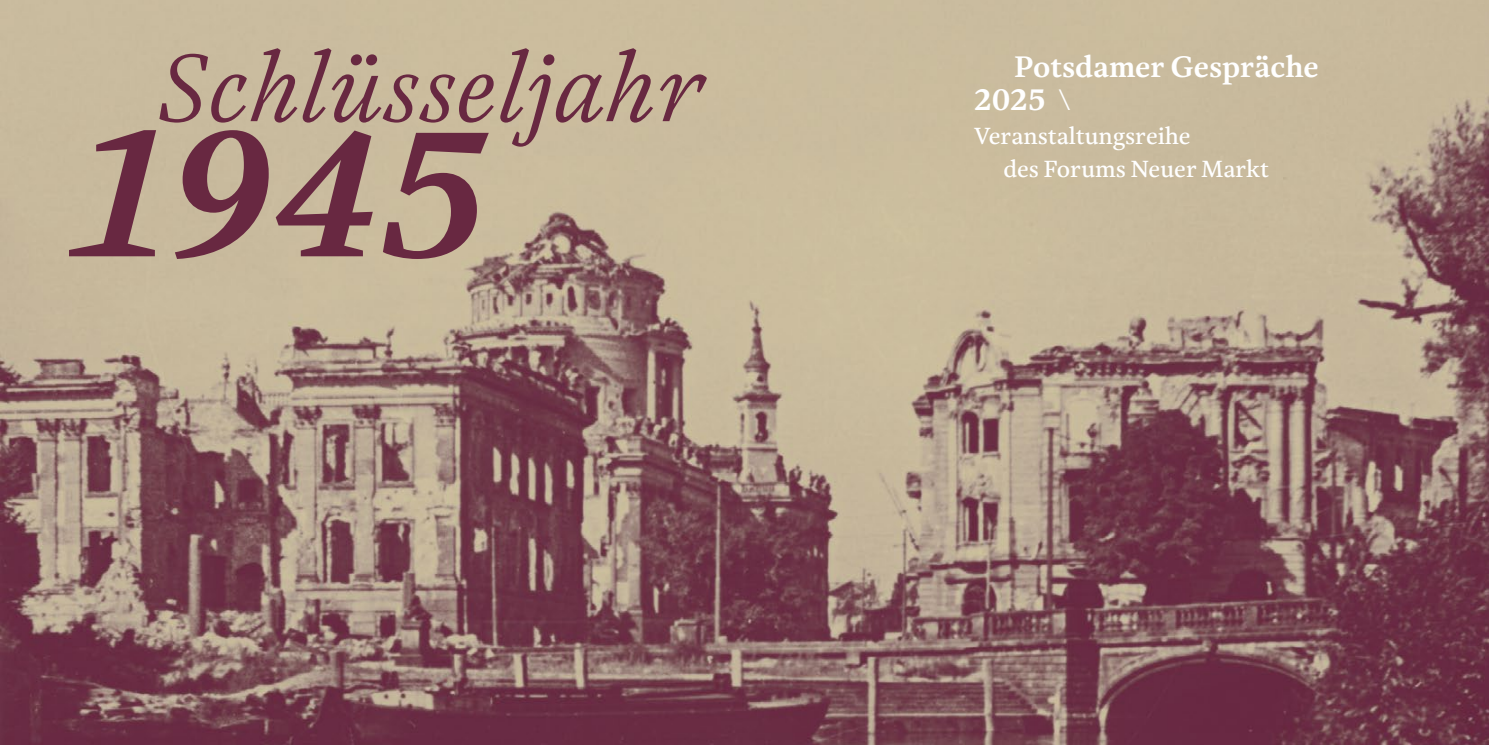
<style>
.page{position:relative;width:1489px;height:745px;background:#fff}
.page>*{position:absolute;margin:0;border:0;box-sizing:border-box;transform-origin:0 0}
.t1{font:italic 700 180px "Austera Text";color:#682841}
.t2{font:italic 300 96.25px "Austera Text";color:#682841}
.t3{font:700 30px/33.2px "Austera Text";color:#fff}
.t4{font:500 23.5px/33.2px "Austera Text";color:#fff}
</style>
<div class="page">
<img style="left:0;top:0;width:1488px;height:744px">
<h2 class="t2" style="left:158px;top:27px;width:548px">Schlüsseljahr</h2>
<h1 class="t1" style="left:66px;top:79px;width:423px">1945</h1>
<p class="t3" style="left:974px;top:50px;width:346px;text-indent:40px">Potsdamer Gespräche<br>2025 \</p>
<p class="t4" style="left:1003px;top:119px;width:267px;text-indent:-29px">Veranstaltungsreihe<br>des Forums Neuer Markt</p>
</div>
